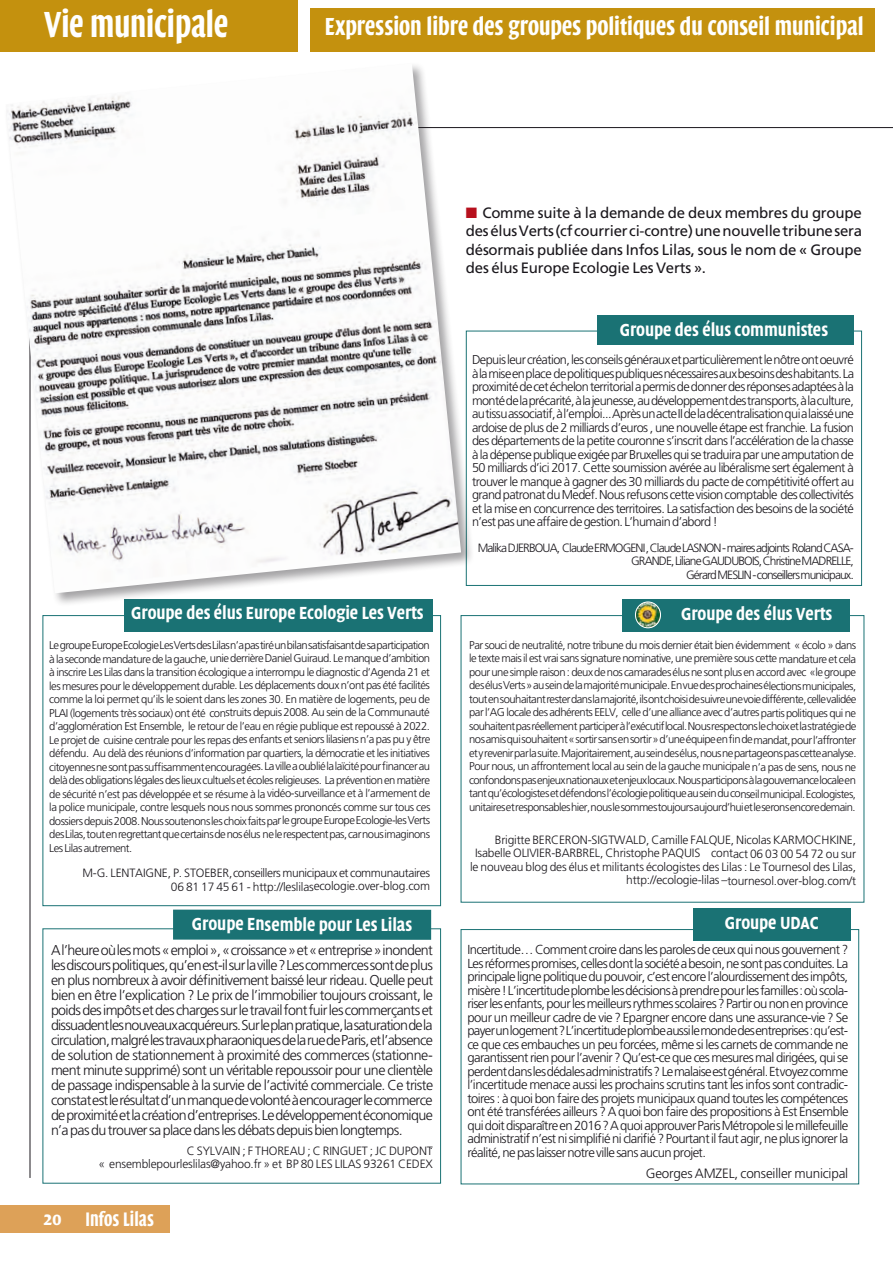
<style>
.page{position:relative;width:893px;height:1263px;background:#fff}
.page>*{position:absolute;margin:0;border:0;box-sizing:border-box;transform-origin:0 0}
.t1{font:600 37.5px "Quadraat Sans Dis";color:#fff;scale:.9 1}
.Fil_surtitre{font:600 25.5px "Quadraat Sans Dis";color:#fff;scale:.95 1}
.t2{font:700 22.5px "Quadraat Sans Con";color:#fff}
.t3{font:600 20.25px "Quadraat Sans Dis";letter-spacing:.005em;color:#fff;scale:.9 1}
.Fil_surtitre-2{font:700 18px "Quadraat Head";letter-spacing:-.005em;color:#fff;scale:.95 1}
.Texte{font:15px/18.3px "Frutiger";letter-spacing:-.015em;color:#1a171c;text-align:justify}
.tribune_version_der{font:300 14.25px/15px "Frutiger";letter-spacing:-.045em;color:#1a171c;text-align:justify}
.tribune_version_der-2{font:300 13.5px "Frutiger";letter-spacing:-.015em;color:#1a171c}
.tribune_version_der-3{font:300 13.05px/13.5px "Frutiger";letter-spacing:-.045em;color:#1a171c;text-align:justify}
.tribune_version_der-4{font:300 12.75px/13.5px "Frutiger";letter-spacing:-.045em;color:#1a171c;text-align:justify}
.tribune_version_der-5{font:300 12px/13.5px "Frutiger";letter-spacing:-.015em;color:#1a171c;text-align:right}
.tribune_version_der-6{font:300 12px/13.5px "Frutiger";letter-spacing:-.075em;color:#1a171c;text-align:right}
.tribune_version_der-7{font:300 12px "Frutiger";letter-spacing:-.015em;color:#1a171c;scale:.95 1}
.tribune_version_der-8{font:300 11.25px/13.5px "Frutiger";letter-spacing:-.045em;color:#1a171c;text-align:justify}
.s1{color:#b7101d}
.s2{font-size:12.75px}
</style>
<div class="page">
<div style="left:461px;top:929px;width:398px;height:255px;border:1px solid #1a7274"></div>
<div style="left:693px;top:908px;width:157px;height:33px;background:#1a7274"></div>
<div style="left:124px;top:599px;width:308px;height:32px;background:#1a7274"></div>
<div style="left:0;top:0;width:298px;height:52px;background:#c4910e"></div>
<hr style="left:30px;top:127px;width:863px;height:1px;background:#1a171c">
<div style="left:0;top:1206px;width:169px;height:27px;background:#dda158"></div>
<hr style="left:30px;top:128px;width:1px;height:1050px;background:#1a171c">
<div style="left:310px;top:8px;width:565px;height:44px;background:#c4910e"></div>
<div style="left:622px;top:598px;width:228px;height:33px;background:#1a7274"></div>
<img style="left:635px;top:602px;width:25px;height:26px;border-radius:13px">
<div style="left:635px;top:602px;width:26px;height:26px;border:1px solid #fff;border-radius:50%"></div>
<div style="left:173px;top:910px;width:258px;height:30px;background:#1a7274"></div>
<div style="left:597px;top:315px;width:256px;height:30px;background:#1a7274"></div>
<div style="left:4px;top:62px;width:471px;height:545px;background:#1a171c;opacity:.4"></div>
<img style="left:6px;top:63px;width:455px;height:530px">
<p class="t1" style="left:44px;top:5px;width:206px">Vie municipale</p>
<p class="Fil_surtitre" style="left:325px;top:13px;width:569px">Expression libre des groupes politiques du conseil municipal</p>
<p class="Texte" style="left:466px;top:204px;width:398px"><span class="s1">■</span> Comme suite à la demande de deux membres du groupe des élus Verts (cf courrier ci-contre) une nouvelle tribune sera désormais publiée dans Infos Lilas, sous le nom de « Groupe des élus Europe Ecologie Les Verts ».</p>
<p class="Fil_surtitre-2" style="left:620px;top:320px;width:221px">Groupe des élus communistes</p>
<p class="tribune_version_der-4" style="left:472px;top:353px;width:384px">Depuis leur création, les conseils généraux et particulièrement le nôtre ont oeuvré à la mise en place de politiques publiques nécessaires aux besoins des habitants. La proximité de cet échelon territorial a permis de donner des réponses adaptées à la monté de la précarité, à la jeunesse, au développement des transports, à la culture, au tissu associatif, à l’emploi... Après un acte II de la décentralisation qui a laissé une ardoise de plus de 2 milliards d’euros , une nouvelle étape est franchie. La fusion des départements de la petite couronne s’inscrit dans l’accélération de la chasse à la dépense publique exigée par Bruxelles qui se traduira par une amputation de 50 milliards d’ici 2017. Cette soumission avérée au libéralisme sert également à trouver le manque à gagner des 30 milliards du pacte de compétitivité offert au grand patronat du Medef. Nous refusons cette vision comptable des collectivités et la mise en concurrence des territoires. La satisfaction des besoins de la société n’est pas une affaire de gestion. L’humain d’abord!</p>
<p class="tribune_version_der-6" style="left:478px;top:541px;width:378px">Malika DJERBOUA, Claude ERMOGENI , Claude LASNON - maires adjoints Roland CASA-<br>GRANDE, Liliane GAUDUBOIS, Christine MADRELLE,<br>Gérard MESLIN - conseillers municipaux<span class="s2">.</span></p>
<p class="Fil_surtitre-2" style="left:131px;top:603px;width:309px">Groupe des élus Europe Ecologie Les Verts</p>
<p class="tribune_version_der-8" style="left:49px;top:638px;width:383px">Le groupe Europe Ecologie Les Verts des Lilas n’a pas tiré un bilan satisfaisant de sa participation à la seconde mandature de la gauche, unie derrière Daniel Guiraud. Le manque d’ambition à inscrire Les Lilas dans la transition écologique a interrompu le diagnostic d’Agenda 21 et les mesures pour le développement durable. Les déplacements doux n’ont pas été facilités comme la loi permet qu’ils le soient dans les zones 30. En matière de logements, peu de PLAI (logements très sociaux) ont été construits depuis 2008. Au sein de la Communauté d’agglomération Est Ensemble, le retour de l’eau en régie publique est repoussé à 2022.<br>Le projet de cuisine centrale pour les repas des enfants et seniors lilasiens n’a pas pu y être défendu. Au delà des réunions d’information par quartiers, la démocratie et les initiatives citoyennes ne sont pas suffisamment encouragées. La ville a oublié la laïcité pour financer au delà des obligations légales des lieux cultuels et écoles religieuses. La prévention en matière de sécurité n’est pas développée et se résume à la vidéo-surveillance et à l’armement de la police municipale, contre lesquels nous nous sommes prononcés comme sur tous ces dossiers depuis 2008. Nous soutenons les choix faits par le groupe Europe Ecologie-les Verts des Lilas, tout en regrettant que certains de nos élus ne le respectent pas, car nous imaginons Les Lilas autrement.</p>
<p class="tribune_version_der-5" style="left:82px;top:866px;width:349px">M-G. LENTAIGNE, P. STOEBER, conseillers municipaux et communautaires<br>06 81 17 45 61 - http://leslilasecologie.over-blog.com</p>
<p class="Fil_surtitre-2" style="left:192px;top:914px;width:233px">Groupe Ensemble pour Les Lilas</p>
<p class="tribune_version_der" style="left:51px;top:943px;width:384px">A l’heure où les mots «emploi», «croissance» et «entreprise» inondent les discours politiques, qu’en est-il sur la ville? Les commerces sont de plus en plus nombreux à avoir définitivement baissé leur rideau. Quelle peut bien en être l’explication ? Le prix de l’immobilier toujours croissant, le poids des impôts et des charges sur le travail font fuir les commerçants et dissuadent les nouveaux acquéreurs. Sur le plan pratique, la saturation de la circulation, malgré les travaux pharaoniques de la rue de Paris, et l’absence de solution de stationnement à proximité des commerces (stationne&shy;ment minute supprimé) sont un véritable repoussoir pour une clientèle de passage indispensable à la survie de l’activité commerciale. Ce triste constat est le résultat d’un manque de volonté à encourager le commerce de proximité et la création d’entreprises. Le développement économique n’a pas du trouver sa place dans les débats depuis bien longtemps.</p>
<p class="tribune_version_der-7" style="left:430px;top:1138px;width:5px">.</p>
<p class="tribune_version_der-5" style="left:187px;top:1144px;width:248px">C SYLVAIN ; F THOREAU ; C RINGUET ; JC DUPONT</p>
<p class="tribune_version_der-5" style="left:98px;top:1158px;width:336px">« ensemblepourleslilas@yahoo.fr » et BP 80 LES LILAS 93261 CEDEX</p>
<p class="t2" style="left:44px;top:1205px;width:19px">20</p>
<p class="t3" style="left:86px;top:1208px;width:77px">Infos Lilas</p>
<p class="Fil_surtitre-2" style="left:681px;top:604px;width:161px">Groupe des élus Verts</p>
<p class="tribune_version_der-8" style="left:469px;top:638px;width:389px">Par souci de neutralité, notre tribune du mois dernier était bien évidemment « écolo » dans le texte mais il est vrai sans signature nominative, une première sous cette mandature et cela pour une simple raison : deux de nos camarades élus ne sont plus en accord avec «le groupe des élus Verts» au sein de la majorité municipale. En vue des prochaines élections municipales, tout en souhaitant rester dans la majorité, ils ont choisi de suivre une voie différente, celle validée par l’AG locale des adhérents EELV, celle d’une alliance avec d’autres partis politiques qui ne souhaitent pas réellement participer à l’exécutif local. Nous respectons le choix et la stratégie de nos amis qui souhaitent «sortir sans en sortir» d’une équipe en fin de mandat, pour l’affronter et y revenir par la suite. Majoritairement, au sein des élus, nous ne partageons pas cette analyse.<br>Pour nous, un affrontement local au sein de la gauche municipale n’a pas de sens, nous ne confondons pas enjeux nationaux et enjeux locaux. Nous participons à la gouvernance locale en tant qu’écologistes et défendons l’écologie politique au sein du conseil municipal. Ecologistes, unitaires et responsables hier, nous le sommes toujours aujourd’hui et le serons encore demain.</p>
<p class="tribune_version_der-5" style="left:470px;top:833px;width:388px">Brigitte BERCERON-SIGTWALD, Camille FALQUE, Nicolas KARMOCHKINE, Isabelle OLIVIER-BARBREL, Christophe PAQUIS contact 06 03 00 54 72 ou sur le nouveau blog des élus et militants écologistes des Lilas : Le Tournesol des Lilas, http://ecologie-lilas –tournesol.over-blog.com/t</p>
<p class="Fil_surtitre-2" style="left:725px;top:913px;width:100px">Groupe UDAC</p>
<p class="tribune_version_der-3" style="left:467px;top:943px;width:383px">Incertitude… Comment croire dans les paroles de ceux qui nous gouvernent ?<br>Les réformes promises, celles dont la société a besoin, ne sont pas conduites. La principale ligne politique du pouvoir, c’est encore l’alourdissement des impôts, misère! L’incertitude plombe les décisions à prendre pour les familles: où scola&shy;riser les enfants, pour les meilleurs rythmes scolaires? Partir ou non en province pour un meilleur cadre de vie ? Epargner encore dans une assurance-vie ? Se payer un logement? L’incertitude plombe aussi le monde des entreprises: qu’est&shy;ce que ces embauches un peu forcées, même si les carnets de commande ne garantissent rien pour l’avenir ? Qu’est-ce que ces mesures mal dirigées, qui se perdent dans les dédales administratifs? Le malaise est général. Et voyez comme l’incertitude menace aussi les prochains scrutins tant les infos sont contradic&shy;toires : à quoi bon faire des projets municipaux quand toutes les compétences ont été transférées ailleurs ? A quoi bon faire des propositions à Est Ensemble qui doit disparaître en 2016? A quoi approuver Paris Métropole si le millefeuille administratif n’est ni simplifié ni clarifié ? Pourtant il faut agir, ne plus ignorer la réalité, ne pas laisser notre ville sans aucun projet.</p>
<p class="tribune_version_der-2" style="left:646px;top:1166px;width:204px">Georges AMZEL, conseiller municipal</p>
</div>
